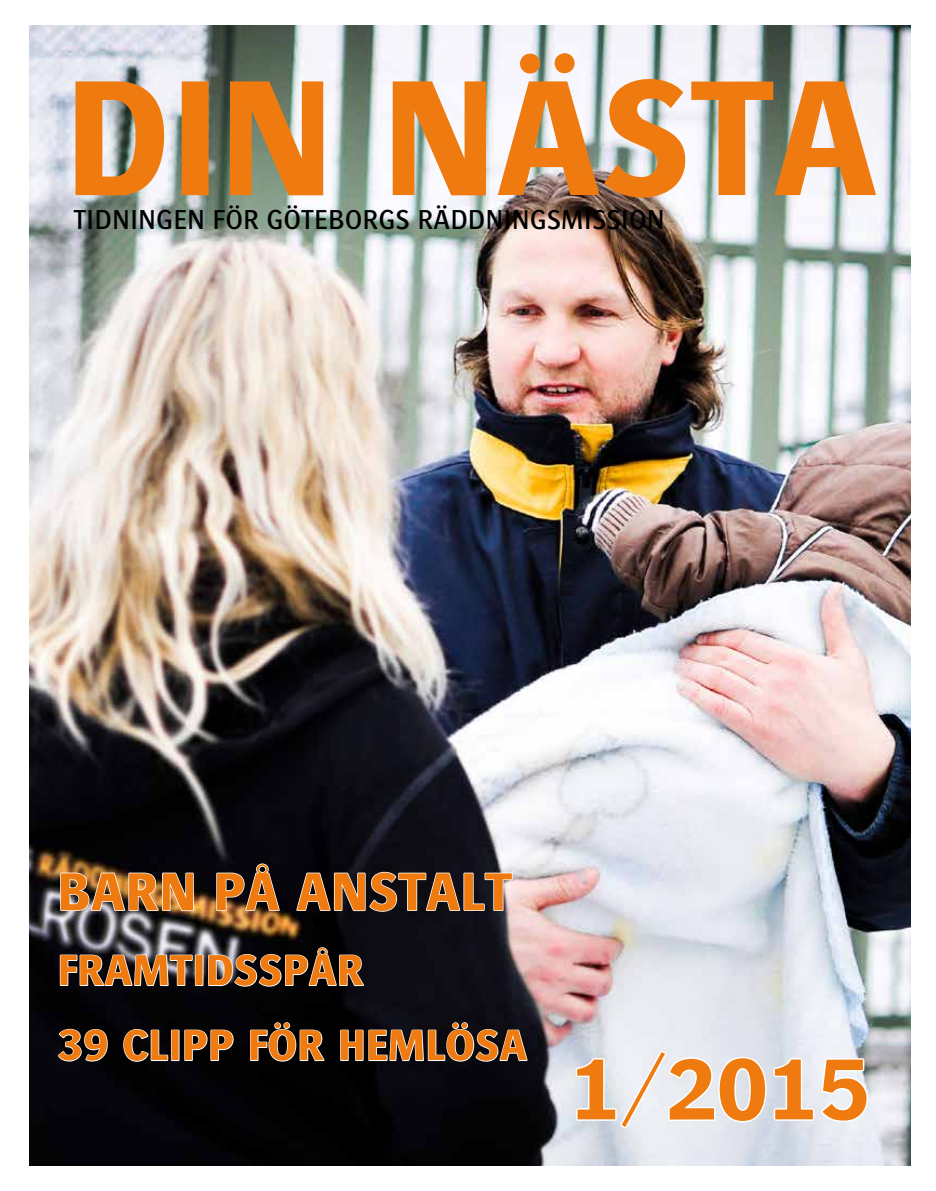
<style>
.page{position:relative;width:936px;height:1191px;background:#fff}
.page>*{position:absolute;margin:0;border:0;box-sizing:border-box;transform-origin:0 0}
.t1{font:700 171px "Bosis";color:#ef7b10}
.t2{font:700 90px "Bosis";color:#ef7b10}
.t3{font:700 55.5px "Bosis";letter-spacing:.01em;color:#ef7b10}
.t4{font:700 45px/75px "Bosis";letter-spacing:.01em;color:#ef7b10}
.t5{font:28.5px "Bosis";color:#000}
</style>
<div class="page">
<img style="left:30px;top:26px;width:880px;height:1139px">
<svg style="left:574px;top:1048px;width:295px;height:83px"></svg>
<img style="left:59px;top:872px;width:135px;height:40px">
<svg style="left:215px;top:862px;width:66px;height:50px;background:#403a38"></svg>
<svg style="left:295px;top:869px;width:218px;height:45px;background:#3c3a40"></svg>
<svg style="left:59px;top:953px;width:134px;height:34px;background:#525156"></svg>
<div style="left:195px;top:954px;width:8px;height:32px;border:2px solid #fff"></div>
<svg style="left:207px;top:946px;width:158px;height:42px;background:#424244"></svg>
<svg style="left:57px;top:1028px;width:51px;height:34px;background:#403f41"></svg>
<svg style="left:122px;top:1028px;width:47px;height:34px;background:#373639"></svg>
<div style="left:171px;top:1029px;width:8px;height:32px;border:2px solid #fff"></div>
<svg style="left:183px;top:1029px;width:51px;height:32px;background:#3c3c3c"></svg>
<svg style="left:249px;top:1021px;width:77px;height:41px;background:#363637"></svg>
<svg style="left:339px;top:1021px;width:189px;height:42px;background:#39393d"></svg>
<h1 class="t1" style="left:65px;top:46px;width:814px">DIN NÄSTA</h1>
<p class="t5" style="left:73px;top:204px;width:592px">TIDNINGEN FÖR GÖTEBORGS RÄDDNINGSMISSION</p>
<h3 class="t3" style="left:57px;top:862px;width:456px">BARN PÅ ANSTALT</h3>
<h3 class="t4" style="left:57px;top:932px;width:471px">FRAMTIDSSPÅR<br>39 CLIPP FÖR HEMLÖSA</h3>
<h2 class="t2" style="left:570px;top:1041px;width:301px">1/2015</h2>
</div>
